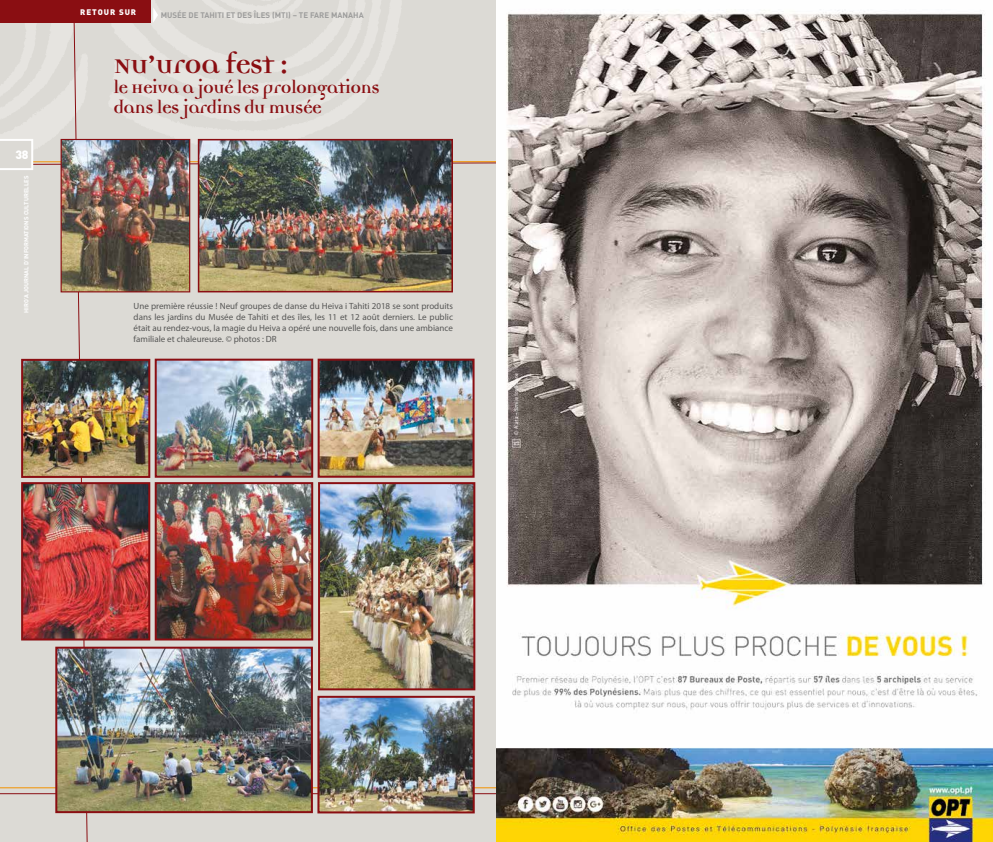
<style>
.page{position:relative;width:993px;height:842px;background:#fff}
.page>*{position:absolute;margin:0;border:0;box-sizing:border-box;transform-origin:0 0}
.t1{font:700 32px "Democratica";letter-spacing:-.03em;color:#8a0e12}
.t2{font:700 20px/20px "Democratica";letter-spacing:-.03em;color:#8a0e12}
.t3{font:900 12px "DIN";color:#fff}
.t4{font:9px/10.8px "Myriad Pro";color:#575756;text-align:justify}
.t5{font:700 8px "DIN";color:#9d9d9c}
.t6{font:900 8px "DIN";letter-spacing:.12em;color:#fff}
.t7{font:700 6px "DIN";color:#fff}
</style>
<div class="page">
<img style="left:0;top:0;width:992px;height:842px">
<h3 class="t3" style="left:15px;top:147px;width:14px">38</h3>
<p class="t7" style="left:22px;top:313px;width:139px;rotate:-90deg">HIRO’A JOURNAL D’INFORMATIONS CULTURELLES</p>
<p class="t6" style="left:80px;top:6px;width:7px">RET</p>
<p class="t6" style="left:98px;top:6px;width:39px">OUR SUR</p>
<p class="t5" style="left:161px;top:10px;width:49px">MUSÉE DE TAHITI</p>
<p class="t5" style="left:226px;top:10px;width:17px">ET DES</p>
<p class="t5" style="left:254px;top:10px;width:6px">ÎLES</p>
<p class="t5" style="left:272px;top:10px;width:48px">(MTI) – TE FARE</p>
<p class="t5" style="left:331px;top:10px;width:13px">MANAHA</p>
<h1 class="t1" style="left:113px;top:50px;width:176px">Nu’uroa fest :</h1>
<h2 class="t2" style="left:113px;top:80px;width:268px">le Heiva a joué les prolongations dans les jardins du musée</h2>
<p class="t4" style="left:133px;top:301px;width:321px">Une première réussie ! Neuf groupes de danse du Heiva i Tahiti 2018 se sont produits dans les jardins du Musée de Tahiti et des îles, les 11 et 12 août derniers. Le public était au rendez-vous, la magie du Heiva a opéré une nouvelle fois, dans une ambiance familiale et chaleureuse. © photos : DR</p>
</div>
